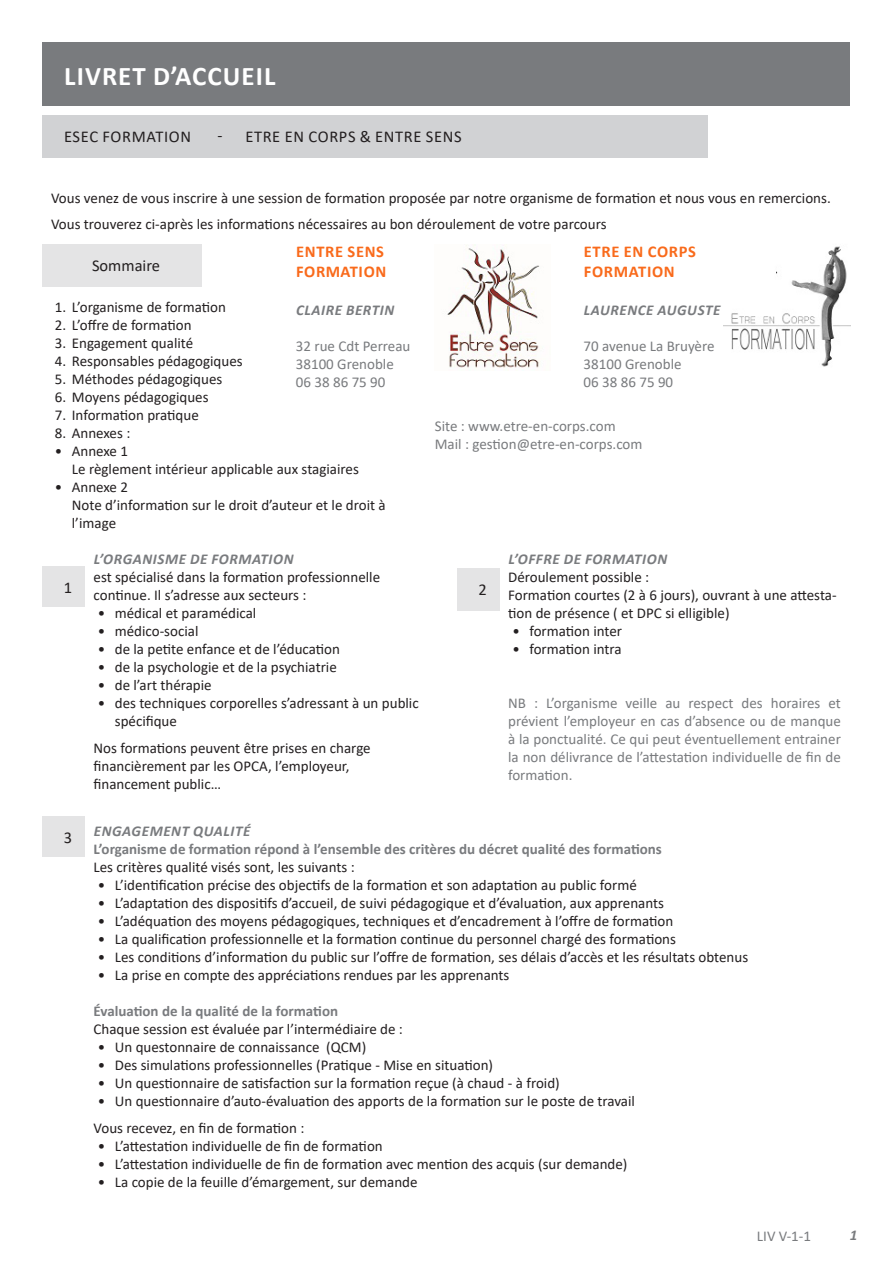
<style>
.page{position:relative;width:893px;height:1263px;background:#fff}
.page>*{position:absolute;margin:0;border:0;box-sizing:border-box;transform-origin:0 0}
.t1{font:700 27px "Calibri";letter-spacing:.04em;color:#fff}
.titre_3{font:700 16.5px/19.8px "Calibri";letter-spacing:.04em;color:#f96a1b}
.titre_2{font:16.5px "Calibri";letter-spacing:.04em;color:#231f20}
.jour{font:16.5px "Calibri";color:#231f20}
.Texte_de_présentatio{font:15px/18px "Calibri";color:#231f20}
.texte_ombre{font:15px/18px "Calibri";color:#797b7e}
.Sous_étape{font:700 15px "Calibri";color:#797b7e}
.Etape{font:15px/18px "Calibri";color:#231f20}
.Etape-2{font:italic 700 15px "Calibri";letter-spacing:.04em;color:#797b7e}
.Sous_étape-2{font:15px "Calibri";color:#231f20}
.Puce_noire{font:15px/18px "Calibri";color:#231f20}
</style>
<div class="page">
<div style="left:43px;top:43px;width:807px;height:63px;background:#797b7e"></div>
<div style="left:43px;top:115px;width:665px;height:42px;background:#d1d2d4"></div>
<div style="left:42px;top:244px;width:160px;height:42px;background:#e4e4e5"></div>
<div style="left:43px;top:566px;width:42px;height:41px;background:#e4e4e5"></div>
<div style="left:457px;top:568px;width:43px;height:42px;background:#e4e4e5"></div>
<div style="left:43px;top:816px;width:42px;height:41px;background:#e4e4e5"></div>
<img style="left:447px;top:245px;width:93px;height:123px">
<img style="left:724px;top:246px;width:126px;height:121px">
<h1 class="t1" style="left:64px;top:56px;width:213px">LIVRET D’ACCUEIL</h1>
<p class="titre_2" style="left:64px;top:125px;width:129px">ESEC FORMATION</p>
<p class="titre_2" style="left:218px;top:125px;width:245px">- ETRE EN CORPS &amp; ENTRE SENS</p>
<p class="Texte_de_présentatio" style="left:51px;top:188px;width:781px">Vous venez de vous inscrire à une session de formation proposée par notre organisme de formation et nous vous en remercions.</p>
<p class="Texte_de_présentatio" style="left:51px;top:215px;width:557px">Vous trouverez ci-après les informations nécessaires au bon déroulement de votre parcours</p>
<p class="titre_3" style="left:296px;top:242px;width:92px">ENTRE SENS<br>FORMATION</p>
<p class="Etape-2" style="left:296px;top:299px;width:99px">CLAIRE BERTIN</p>
<p class="texte_ombre" style="left:296px;top:336px;width:116px">32 rue Cdt Perreau<br>38100 Grenoble</p>
<p class="texte_ombre" style="left:296px;top:372px;width:91px">06 38 86 75 90</p>
<p class="jour" style="left:92px;top:254px;width:70px">Sommaire</p>
<p class="Texte_de_présentatio" style="left:55px;top:297px;width:173px">1. L’organisme de formation</p>
<p class="Texte_de_présentatio" style="left:55px;top:315px;width:138px">2. L’offre de formation</p>
<p class="Texte_de_présentatio" style="left:55px;top:333px;width:140px">3. Engagement qualité</p>
<p class="Texte_de_présentatio" style="left:55px;top:351px;width:189px">4. Responsables pédagogiques</p>
<p class="Texte_de_présentatio" style="left:55px;top:369px;width:169px">5. Méthodes pédagogiques</p>
<p class="Texte_de_présentatio" style="left:55px;top:387px;width:155px">6. Moyens pédagogiques</p>
<p class="Texte_de_présentatio" style="left:55px;top:405px;width:145px">7. Information pratique</p>
<p class="Texte_de_présentatio" style="left:55px;top:423px;width:77px">8. Annexes :</p>
<p class="Texte_de_présentatio" style="left:72px;top:441px;width:288px;text-indent:-17px">• Annexe 1<br>Le règlement intérieur applicable aux stagiaires</p>
<p class="Texte_de_présentatio" style="left:72px;top:477px;width:315px;text-indent:-17px">• Annexe 2<br>Note d’information sur le droit d’auteur et le droit à l’image</p>
<p class="jour" style="left:64px;top:576px;width:10px">1</p>
<p class="Etape-2" style="left:94px;top:548px;width:201px">L’ORGANISME DE FORMATION</p>
<p class="Puce_noire" style="left:94px;top:568px;width:288px">est spécialisé dans la formation professionnelle continue. Il s’adresse aux secteurs :</p>
<p class="Texte_de_présentatio" style="left:98px;top:604px;width:160px">• médical et paramédical</p>
<p class="Texte_de_présentatio" style="left:98px;top:622px;width:102px">• médico-social</p>
<p class="Texte_de_présentatio" style="left:98px;top:640px;width:244px">• de la petite enfance et de l’éducation</p>
<p class="Texte_de_présentatio" style="left:98px;top:658px;width:241px">• de la psychologie et de la psychiatrie</p>
<p class="Texte_de_présentatio" style="left:98px;top:676px;width:115px">• de l’art thérapie</p>
<p class="Texte_de_présentatio" style="left:115px;top:694px;width:305px;text-indent:-17px">• des techniques corporelles s’adressant à un public spécifique</p>
<p class="Texte_de_présentatio" style="left:94px;top:738px;width:279px">Nos formations peuvent être prises en charge financièrement par les OPCA, l’employeur, financement public…</p>
<p class="titre_3" style="left:584px;top:242px;width:114px">ETRE EN CORPS<br>FORMATION</p>
<p class="Etape-2" style="left:584px;top:299px;width:138px">LAURENCE AUGUSTE</p>
<p class="texte_ombre" style="left:584px;top:336px;width:132px">70 avenue La Bruyère<br>38100 Grenoble</p>
<p class="texte_ombre" style="left:584px;top:372px;width:91px">06 38 86 75 90</p>
<p class="texte_ombre" style="left:435px;top:416px;width:182px">Site : www.etre-en-corps.com</p>
<p class="texte_ombre" style="left:435px;top:434px;width:209px">Mail : gestion@etre-en-corps.com</p>
<p class="jour" style="left:478px;top:578px;width:10px">2</p>
<p class="Etape-2" style="left:508px;top:548px;width:160px">L’OFFRE DE FORMATION</p>
<p class="Etape" style="left:508px;top:568px;width:143px">Déroulement possible :</p>
<p class="Etape" style="left:508px;top:586px;width:330px">Formation courtes (2 à 6 jours), ouvrant à une attesta&shy;tion de présence ( et DPC si elligible)</p>
<p class="Texte_de_présentatio" style="left:512px;top:622px;width:111px">• formation inter</p>
<p class="Texte_de_présentatio" style="left:512px;top:640px;width:111px">• formation intra</p>
<p class="texte_ombre" style="left:508px;top:694px;width:334px;text-align:justify">NB : L’organisme veille au respect des horaires et prévient l’employeur en cas d’absence ou de manque à la ponctualité. Ce qui peut éventuellement entrainer la non délivrance de l’attestation individuelle de fin de formation.</p>
<p class="jour" style="left:64px;top:826px;width:10px">3</p>
<p class="Etape-2" style="left:94px;top:821px;width:158px">ENGAGEMENT QUALITÉ</p>
<p class="Sous_étape" style="left:94px;top:839px;width:570px">L’organisme de formation répond à l’ensemble des critères du décret qualité des formations</p>
<p class="Sous_étape-2" style="left:94px;top:857px;width:263px">Les critères qualité visés sont, les suivants :</p>
<p class="Texte_de_présentatio" style="left:98px;top:876px;width:540px">• L’identification précise des objectifs de la formation et son adaptation au public formé</p>
<p class="Texte_de_présentatio" style="left:98px;top:894px;width:568px">• L’adaptation des dispositifs d’accueil, de suivi pédagogique et d’évaluation, aux apprenants</p>
<p class="Texte_de_présentatio" style="left:98px;top:912px;width:577px">• L’adéquation des moyens pédagogiques, techniques et d’encadrement à l’offre de formation</p>
<p class="Texte_de_présentatio" style="left:98px;top:930px;width:580px">• La qualification professionnelle et la formation continue du personnel chargé des formations</p>
<p class="Texte_de_présentatio" style="left:98px;top:948px;width:652px">• Les conditions d’information du public sur l’offre de formation, ses délais d’accès et les résultats obtenus</p>
<p class="Texte_de_présentatio" style="left:98px;top:966px;width:413px">• La prise en compte des appréciations rendues par les apprenants</p>
<p class="Sous_étape" style="left:94px;top:1001px;width:246px">Évaluation de la qualité de la formation</p>
<p class="Sous_étape-2" style="left:94px;top:1019px;width:311px">Chaque session est évaluée par l’intermédiaire de :</p>
<p class="Texte_de_présentatio" style="left:98px;top:1038px;width:270px">• Un questonnaire de connaissance (QCM)</p>
<p class="Texte_de_présentatio" style="left:98px;top:1056px;width:397px">• Des simulations professionnelles (Pratique - Mise en situation)</p>
<p class="Texte_de_présentatio" style="left:98px;top:1074px;width:463px">• Un questionnaire de satisfaction sur la formation reçue (à chaud - à froid)</p>
<p class="Texte_de_présentatio" style="left:98px;top:1092px;width:539px">• Un questionnaire d’auto-évaluation des apports de la formation sur le poste de travail</p>
<p class="Texte_de_présentatio" style="left:94px;top:1118px;width:212px">Vous recevez, en fin de formation :</p>
<p class="Texte_de_présentatio" style="left:98px;top:1136px;width:286px">• L’attestation individuelle de fin de formation</p>
<p class="Texte_de_présentatio" style="left:98px;top:1154px;width:531px">• L’attestation individuelle de fin de formation avec mention des acquis (sur demande)</p>
<p class="Texte_de_présentatio" style="left:98px;top:1172px;width:321px">• La copie de la feuille d’émargement, sur demande</p>
<p class="texte_ombre" style="left:757px;top:1226px;width:56px">LIV V-1-1</p>
<p class="Etape-2" style="left:850px;top:1224px;width:9px">1</p>
</div>
